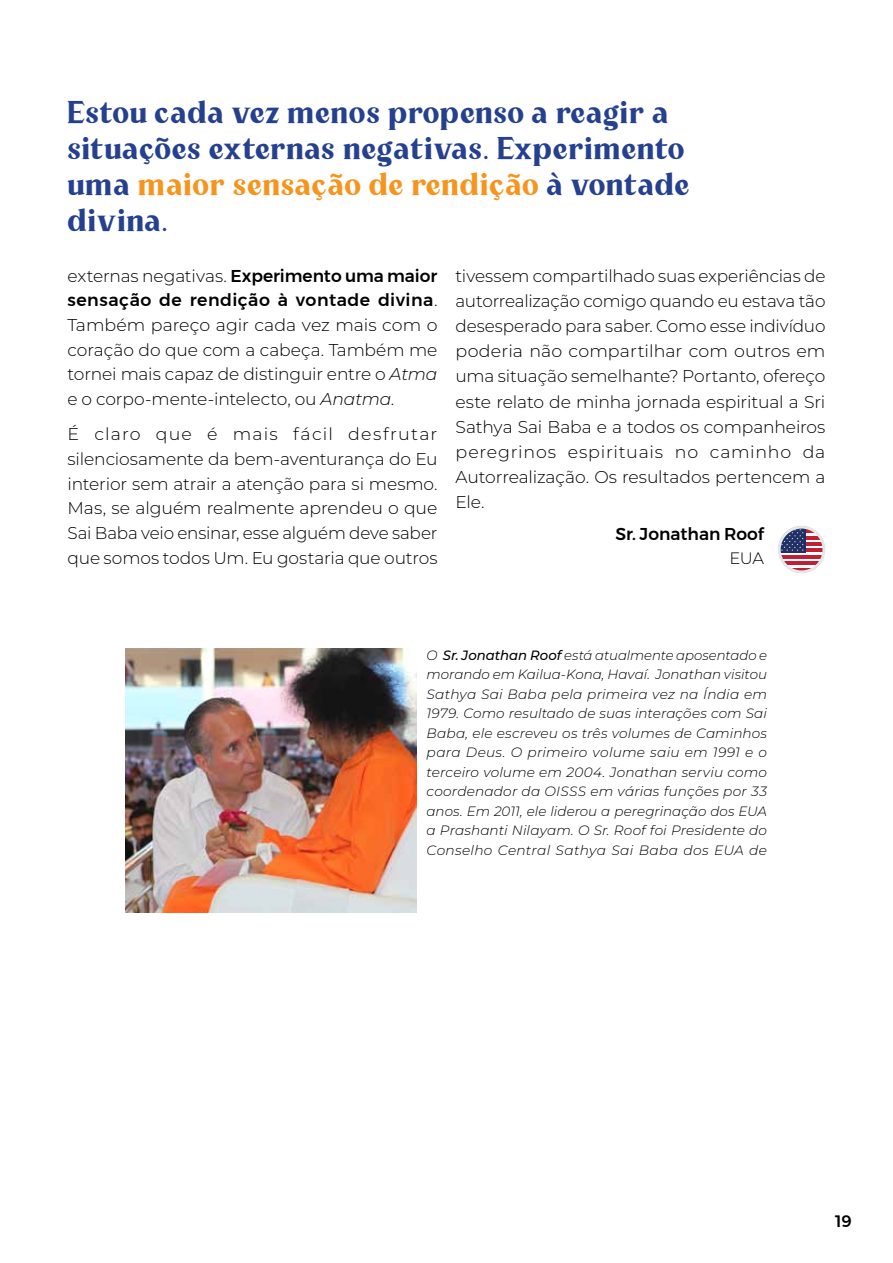
<style>
.page{position:relative;width:893px;height:1263px;background:#fff}
.page>*{position:absolute;margin:0;border:0;box-sizing:border-box;transform-origin:0 0}
.t1{font:27px/36px "Tropical County";letter-spacing:.02em;color:#25408f}
.t2{font:300 17.1px/25.2px "Montserrat";letter-spacing:-.005em;color:#000;text-align:justify}
.t3{font:500 17.1px/24.6px "Gontserrat";letter-spacing:.01em;color:#000}
.t4{font:300 16.5px "Montserrat";color:#000}
.t5{font:500 16.5px "Gontserrat";color:#000}
.t6{font:italic 300 13.5px/19.5px "Montserrat";letter-spacing:.015em;color:#000;text-align:justify}
.s1{color:#f7941d}
.s2{font-family:"Montserrat";font-weight:300}
.s3{font-style:italic}
.s4{font-weight:500}
</style>
<div class="page">
<img style="left:126px;top:648px;width:290px;height:264px">
<hr style="left:778px;top:555px;width:47px;height:3px;background:#c02033">
<hr style="left:778px;top:562px;width:47px;height:3px;background:#c02033">
<hr style="left:781px;top:542px;width:44px;height:4px;background:#c02033">
<hr style="left:781px;top:536px;width:44px;height:3px;background:#c02033">
<hr style="left:781px;top:549px;width:44px;height:3px;background:#c02033">
<svg style="left:806px;top:530px;width:12px;height:3px"></svg>
<div style="left:778px;top:526px;width:28px;height:26px;background:#203065"></div>
<svg style="left:778px;top:526px;width:26px;height:25px"></svg>
<div style="left:778px;top:526px;width:47px;height:47px;border:3px solid #e6e7e8;border-radius:21px"></div>
<h1 class="t1" style="left:68px;top:96px;width:623px">Estou cada vez menos propenso a reagir a situações externas negativas. Experimento uma <span class="s1">maior sensação de rendição</span> à vontade divina.</h1>
<p class="t3" style="left:68px;top:263px;width:371px"><span class="s2">externas negativas.</span> Experimento uma maior sensação de rendição à vontade divina<span class="s2">.</span></p>
<p class="t2" style="left:68px;top:312px;width:371px;line-height:24.6px">Também pareço agir cada vez mais com o coração do que com a cabeça. Também me tornei mais capaz de distinguir entre o <span class="s3">Atma </span>e o corpo-mente-intelecto, ou <span class="s3">Anatma</span>.</p>
<p class="t2" style="left:68px;top:422px;width:371px;line-height:24.6px">É claro que é mais fácil desfrutar silenciosamente da bem-aventurança do Eu interior sem atrair a atenção para si mesmo.<br>Mas, se alguém realmente aprendeu o que Sai Baba veio ensinar, esse alguém deve saber que somos todos Um. Eu gostaria que outros</p>
<p class="t2" style="left:455px;top:262px;width:372px">tivessem compartilhado suas experiências de autorrealização comigo quando eu estava tão desesperado para saber. Como esse indivíduo poderia não compartilhar com outros em uma situação semelhante? Portanto, ofereço este relato de minha jornada espiritual a Sri Sathya Sai Baba e a todos os companheiros peregrinos espirituais no caminho da Autorrealização. Os resultados pertencem a Ele.</p>
<p class="t3" style="left:615px;top:522px;width:150px">Sr. Jonathan Roof</p>
<p class="t4" style="left:729px;top:547px;width:36px">EUA</p>
<p class="t6" style="left:427px;top:645px;width:342px">O <span class="s4">Sr. Jonathan Roof</span> está atualmente aposentado e morando em Kailua-Kona, Havaí. Jonathan visitou Sathya Sai Baba pela primeira vez na Índia em 1979. Como resultado de suas interações com Sai Baba, ele escreveu os três volumes de Caminhos para Deus. O primeiro volume saiu em 1991 e o terceiro volume em 2004. Jonathan serviu como coordenador da OISSS em várias funções por 33 anos. Em 2011, ele liderou a peregrinação dos EUA a Prashanti Nilayam. O Sr. Roof foi Presidente do Conselho Central Sathya Sai Baba dos EUA de</p>
<p class="t5" style="left:835px;top:1208px;width:18px">19</p>
</div>
